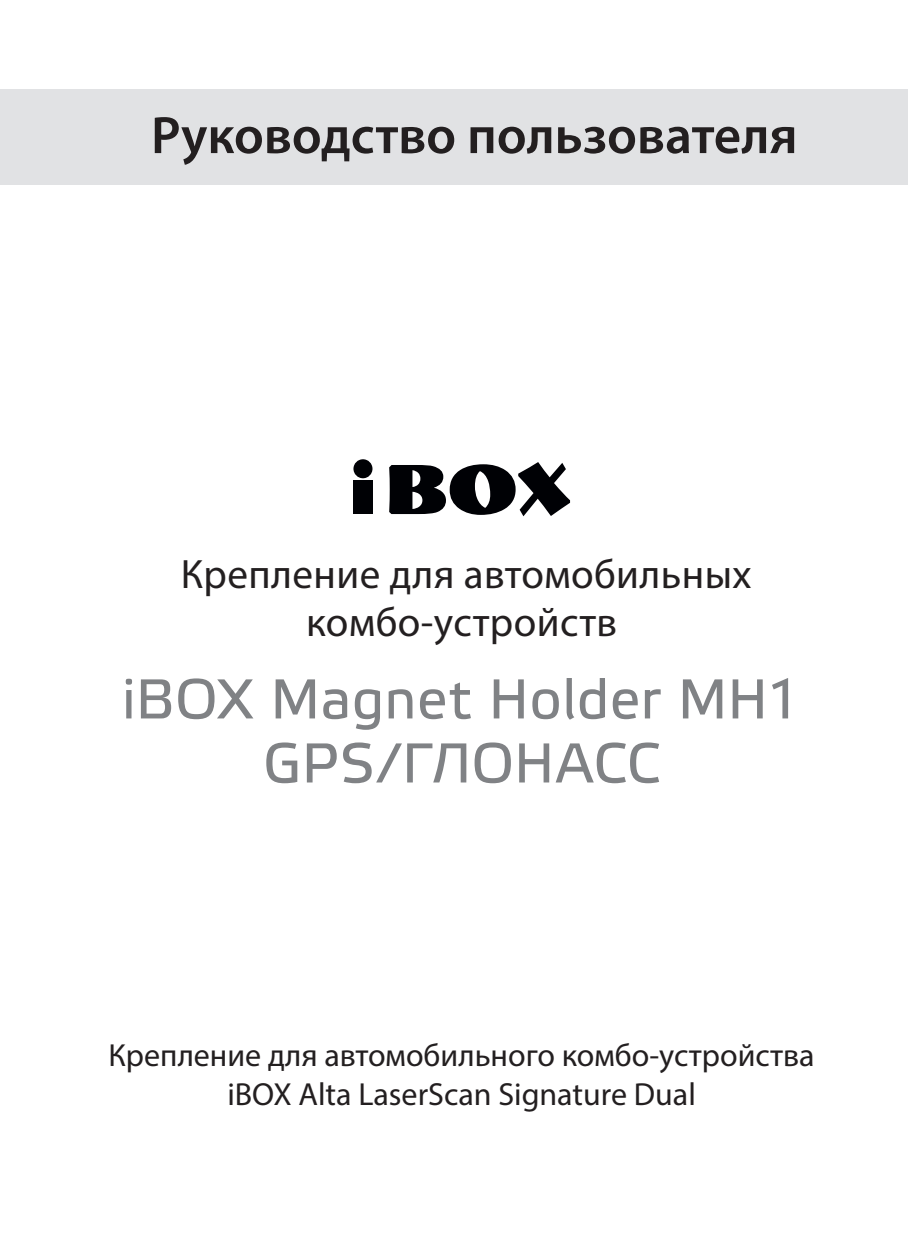
<style>
.page{position:relative;width:908px;height:1248px;background:#fff}
.page>*{position:absolute;margin:0;border:0;box-sizing:border-box;transform-origin:0 0}
.t1{font:56px/64px "Elektra Text Pro";color:#808285;text-align:center}
.t2{font:600 52.8px "Myriad Pro";color:#231f20}
.t3{font:41.2px/48px "Myriad Pro";letter-spacing:.01em;color:#231f20;text-align:center}
.t4{font:32px/38.4px "Myriad Pro";color:#231f20;text-align:center}
</style>
<div class="page">
<div style="left:0;top:90px;width:906px;height:95px;background:#e1e2e4"></div>
<svg style="left:389px;top:462px;width:180px;height:54px"></svg>
<div style="left:353px;top:480px;width:19px;height:34px;background:#000105"></div>
<div style="left:353px;top:459px;width:19px;height:19px;background:#000105;border-radius:50%"></div>
<p class="t2" style="left:151px;top:102px;width:647px">Руководство пользователя</p>
<p class="t3" style="left:181px;top:549px;width:572px">Крепление для автомобильных комбо-устройств</p>
<p class="t1" style="left:122px;top:669px;width:680px">iBOX Magnet Holder MH1<br>GPS/ГЛОНАСС</p>
<p class="t4" style="left:108px;top:1035px;width:707px">Крепление для автомобильного комбо-устройства iBOX Alta LaserScan Signature Dual</p>
</div>
